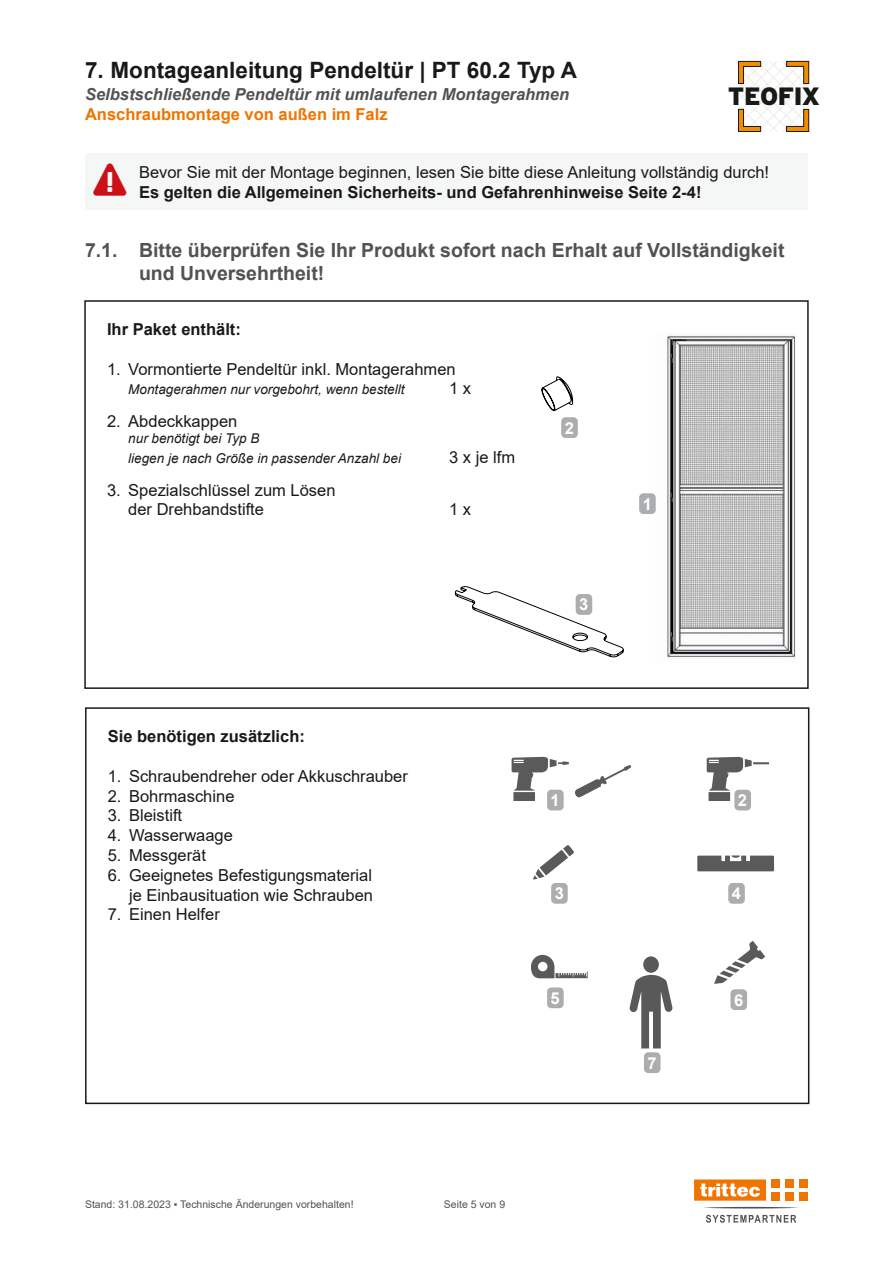
<style>
.page{position:relative;width:893px;height:1263px;background:#fff}
.page>*{position:absolute;margin:0;border:0;box-sizing:border-box;transform-origin:0 0}
.t1{font:900 25.05px "Interstate";letter-spacing:-.02em;color:#181a16}
.t2{font:700 22.5px "Arial";color:#1b1819}
.t3{font:700 19.5px/23.4px "Arial";color:#525254}
.t4{font:16.5px/19.8px "Arial";color:#1b1819;text-align:right}
.t5{font:700 16.5px "Arial";color:#1b1819}
.t6{font:italic 700 16.5px "Arial";color:#525254}
.t7{font:700 16.5px "Arial";color:#ef7500}
.t8{font:700 16.5px "Arial";color:#fff}
.t9{font:italic 13.5px/19.8px "Arial";color:#1b1819}
.t10{font:10.5px "Arial";color:#525254}
</style>
<div class="page">
<div style="left:85px;top:153px;width:723px;height:57px;background:#f5f6f6"></div>
<div style="left:85px;top:707px;width:724px;height:397px;border:2px solid #1b1819"></div>
<div style="left:84px;top:300px;width:725px;height:389px;border:2px solid #1b1819"></div>
<div style="left:561px;top:417px;width:17px;height:21px;background:#acadaf;border-radius:4px"></div>
<svg style="left:707px;top:757px;width:62px;height:44px"></svg>
<svg style="left:531px;top:955px;width:57px;height:23px"></svg>
<svg style="left:714px;top:941px;width:51px;height:43px"></svg>
<svg style="left:533px;top:845px;width:41px;height:34px"></svg>
<svg style="left:697px;top:855px;width:77px;height:16px"></svg>
<div style="left:547px;top:790px;width:17px;height:20px;background:#acadaf;border-radius:4px"></div>
<div style="left:547px;top:987px;width:17px;height:21px;background:#acadaf;border-radius:4px"></div>
<div style="left:730px;top:989px;width:17px;height:21px;background:#acadaf;border-radius:4px"></div>
<div style="left:734px;top:790px;width:17px;height:20px;background:#acadaf;border-radius:4px"></div>
<div style="left:551px;top:883px;width:17px;height:21px;background:#acadaf;border-radius:4px"></div>
<div style="left:728px;top:883px;width:17px;height:21px;background:#acadaf;border-radius:4px"></div>
<svg style="left:512px;top:757px;width:119px;height:44px"></svg>
<div style="left:643px;top:956px;width:16px;height:17px;background:#5a595a;border-radius:50%"></div>
<svg style="left:630px;top:975px;width:42px;height:73px"></svg>
<div style="left:644px;top:1052px;width:16px;height:21px;background:#acadaf;border-radius:4px"></div>
<img style="left:667px;top:334px;width:129px;height:325px">
<svg style="left:542px;top:377px;width:31px;height:34px"></svg>
<svg style="left:455px;top:586px;width:169px;height:71px"></svg>
<div style="left:639px;top:493px;width:17px;height:21px;background:#acadaf;border-radius:4px"></div>
<svg style="left:738px;top:61px;width:71px;height:71px"></svg>
<div style="left:772px;top:1179px;width:8px;height:8px;background:#ef7500"></div>
<div style="left:772px;top:1192px;width:8px;height:9px;background:#ef7500"></div>
<svg style="left:694px;top:1179px;width:72px;height:22px"></svg>
<div style="left:786px;top:1179px;width:8px;height:8px;background:#ef7500"></div>
<div style="left:786px;top:1192px;width:8px;height:9px;background:#ef7500"></div>
<div style="left:800px;top:1179px;width:8px;height:8px;background:#ef7500"></div>
<div style="left:800px;top:1192px;width:8px;height:9px;background:#ef7500"></div>
<svg style="left:703px;top:1207px;width:96px;height:1px"></svg>
<svg style="left:706px;top:1215px;width:90px;height:8px"></svg>
<h2 class="t2" style="left:85px;top:54px;width:493px">7. Montageanleitung Pendeltür | PT 60.2 Typ A</h2>
<p class="t6" style="left:85px;top:84px;width:486px">Selbstschließende Pendeltür mit umlaufenen Montagerahmen</p>
<p class="t7" style="left:85px;top:103px;width:304px">Anschraubmontage von außen im Falz</p>
<h1 class="t1" style="left:728px;top:82px;width:94px">TEOFIX</h1>
<p class="t4" style="left:139px;top:162px;width:632px">Bevor Sie mit der Montage beginnen, lesen Sie bitte diese Anleitung vollständig durch!</p>
<p class="t5" style="left:139px;top:181px;width:564px">Es gelten die Allgemeinen Sicherheits- und Gefahrenhinweise Seite 2-4!</p>
<p class="t3" style="left:139px;top:239px;width:647px;text-indent:-54px">7.1. Bitte überprüfen Sie Ihr Produkt sofort nach Erhalt auf Vollständigkeit und Unversehrtheit!</p>
<p class="t5" style="left:107px;top:318px;width:135px">Ihr Paket enthält:</p>
<p class="t4" style="left:107px;top:359px;width:350px">1. Vormontierte Pendeltür inkl. Montagerahmen</p>
<p class="t9" style="left:128px;top:380px;width:278px">Montagerahmen nur vorgebohrt, wenn bestellt</p>
<p class="t4" style="left:449px;top:379px;width:24px">1 x</p>
<p class="t4" style="left:107px;top:411px;width:132px">2. Abdeckkappen</p>
<p class="t9" style="left:128px;top:429px;width:274px">nur benötigt bei Typ B<br>liegen je nach Größe in passender Anzahl bei</p>
<p class="t4" style="left:449px;top:447px;width:68px">3 x je lfm</p>
<p class="t4" style="left:128px;top:480px;width:209px;text-align:left;text-indent:-21px">3. Spezialschlüssel zum Lösen der Drehbandstifte</p>
<p class="t4" style="left:449px;top:500px;width:24px">1 x</p>
<p class="t8" style="left:565px;top:416px;width:11px">2</p>
<p class="t8" style="left:579px;top:593px;width:11px">3</p>
<p class="t8" style="left:643px;top:492px;width:11px">1</p>
<p class="t5" style="left:108px;top:725px;width:199px">Sie benötigen zusätzlich:</p>
<p class="t4" style="left:108px;top:766px;width:302px">1. Schraubendreher oder Akkuschrauber</p>
<p class="t4" style="left:108px;top:786px;width:128px">2. Bohrmaschine</p>
<p class="t4" style="left:108px;top:805px;width:76px">3. Bleistift</p>
<p class="t4" style="left:108px;top:825px;width:127px">4. Wasserwaage</p>
<p class="t4" style="left:108px;top:845px;width:100px">5. Messgerät</p>
<p class="t4" style="left:108px;top:865px;width:267px">6. Geeignetes Befestigungsmaterial je Einbausituation wie Schrauben</p>
<p class="t4" style="left:108px;top:904px;width:114px">7. Einen Helfer</p>
<p class="t8" style="left:551px;top:789px;width:11px">1</p>
<p class="t8" style="left:738px;top:789px;width:11px">2</p>
<p class="t8" style="left:555px;top:882px;width:11px">3</p>
<p class="t8" style="left:732px;top:882px;width:11px">4</p>
<p class="t8" style="left:551px;top:986px;width:11px">5</p>
<p class="t8" style="left:734px;top:988px;width:11px">6</p>
<p class="t8" style="left:647px;top:1051px;width:11px">7</p>
<p class="t10" style="left:85px;top:1197px;width:270px">Stand: 31.08.2023 ▪ Technische Änderungen vorbehalten!</p>
<p class="t10" style="left:444px;top:1197px;width:63px">Seite 5 von 9</p>
</div>
